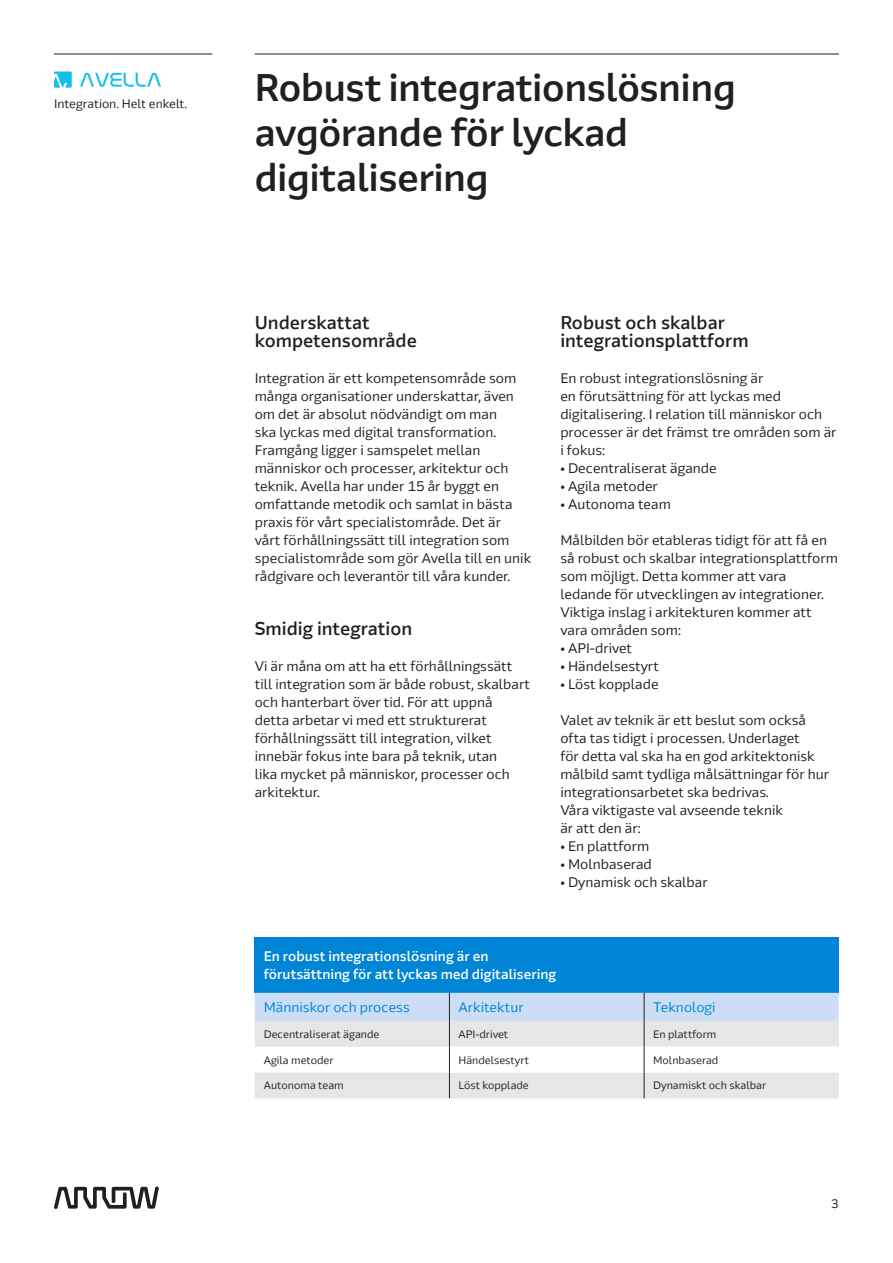
<style>
.page{position:relative;width:893px;height:1263px;background:#fff}
.page>*{position:absolute;margin:0;border:0;box-sizing:border-box;transform-origin:0 0}
.H3_Arrow_Display_25p{font:500 37.5px/45px "Arrow Display";color:#231f20}
.Arrow_Text_9pt_MASTE{font:500 18px/18px "Arrow Text";color:#231f20}
.Arrow_Text_9pt_MASTE-2{font:13.5px/18px "Arrow Text";color:#231f20}
.Arrow_Text_6_75pt_ta{font:500 13.5px/18px "Arrow Text";color:#fff}
.Arrow_Text_6_75pt_ta-2{font:13.5px "Arrow Text";color:#0085d6}
.t1{font:12px "Arrow Text";color:#231f20}
.Arrow_Text_6_75pt_ta-3{font:10.5px "Arrow Text";color:#231f20}
</style>
<div class="page">
<hr style="left:54px;top:54px;width:158px;height:1px;background:#231f20">
<hr style="left:255px;top:54px;width:584px;height:1px;background:#231f20">
<svg style="left:54px;top:1186px;width:105px;height:23px"></svg>
<svg style="left:80px;top:73px;width:81px;height:14px"></svg>
<svg style="left:54px;top:71px;width:18px;height:17px"></svg>
<div style="left:255px;top:938px;width:584px;height:55px;background:#0085d6"></div>
<svg style="left:255px;top:993px;width:584px;height:105px"></svg>
<p class="t1" style="left:54px;top:96px;width:135px">Integration. Helt enkelt.</p>
<p class="H3_Arrow_Display_25p" style="left:255px;top:65px;width:482px">Robust integrationslösning avgörande för lyckad digitalisering</p>
<p class="Arrow_Text_9pt_MASTE" style="left:255px;top:313px;width:164px">Underskattat kompetensområde</p>
<p class="Arrow_Text_9pt_MASTE-2" style="left:255px;top:369px;width:278px">Integration är ett kompetensområde som många organisationer underskattar, även om det är absolut nödvändigt om man<br>ska lyckas med digital transformation.<br>Framgång ligger i samspelet mellan människor och processer, arkitektur och teknik. Avella har under 15 år byggt en omfattande metodik och samlat in bästa praxis för vårt specialistområde. Det är<br>vårt förhållningssätt till integration som specialistområde som gör Avella till en unik rådgivare och leverantör till våra kunder.</p>
<p class="Arrow_Text_9pt_MASTE" style="left:255px;top:619px;width:159px">Smidig integration</p>
<p class="Arrow_Text_9pt_MASTE-2" style="left:255px;top:657px;width:277px">Vi är måna om att ha ett förhållningssätt till integration som är både robust, skalbart och hanterbart över tid. För att uppnå detta arbetar vi med ett strukturerat förhållningssätt till integration, vilket innebär fokus inte bara på teknik, utan<br>lika mycket på människor, processer och arkitektur.</p>
<p class="Arrow_Text_9pt_MASTE" style="left:560px;top:313px;width:190px">Robust och skalbar integrationsplattform</p>
<p class="Arrow_Text_9pt_MASTE-2" style="left:560px;top:369px;width:278px">En robust integrationslösning är<br>en förutsättning för att lyckas med digitalisering. I relation till människor och processer är det främst tre områden som är i fokus:</p>
<p class="Arrow_Text_9pt_MASTE-2" style="left:560px;top:459px;width:158px">• Decentraliserat ägande</p>
<p class="Arrow_Text_9pt_MASTE-2" style="left:560px;top:477px;width:99px">• Agila metoder</p>
<p class="Arrow_Text_9pt_MASTE-2" style="left:560px;top:495px;width:112px">• Autonoma team</p>
<p class="Arrow_Text_9pt_MASTE-2" style="left:560px;top:531px;width:279px">Målbilden bör etableras tidigt för att få en så robust och skalbar integrationsplattform som möjligt. Detta kommer att vara ledande för utvecklingen av integrationer.<br>Viktiga inslag i arkitekturen kommer att vara områden som:</p>
<p class="Arrow_Text_9pt_MASTE-2" style="left:560px;top:639px;width:73px">• API-drivet</p>
<p class="Arrow_Text_9pt_MASTE-2" style="left:560px;top:657px;width:100px">• Händelsestyrt</p>
<p class="Arrow_Text_9pt_MASTE-2" style="left:560px;top:675px;width:100px">• Löst kopplade</p>
<p class="Arrow_Text_9pt_MASTE-2" style="left:560px;top:711px;width:270px">Valet av teknik är ett beslut som också ofta tas tidigt i processen. Underlaget<br>för detta val ska ha en god arkitektonisk målbild samt tydliga målsättningar för hur integrationsarbetet ska bedrivas.<br>Våra viktigaste val avseende teknik<br>är att den är:</p>
<p class="Arrow_Text_9pt_MASTE-2" style="left:560px;top:837px;width:90px">• En plattform</p>
<p class="Arrow_Text_9pt_MASTE-2" style="left:560px;top:855px;width:93px">• Molnbaserad</p>
<p class="Arrow_Text_9pt_MASTE-2" style="left:560px;top:873px;width:149px">• Dynamisk och skalbar</p>
<p class="Arrow_Text_6_75pt_ta" style="left:264px;top:947px;width:294px">En robust integrationslösning är en förutsättning för att lyckas med digitalisering</p>
<p class="Arrow_Text_6_75pt_ta-2" style="left:264px;top:998px;width:147px">Människor och process</p>
<p class="Arrow_Text_6_75pt_ta-2" style="left:458px;top:998px;width:67px">Arkitektur</p>
<p class="Arrow_Text_6_75pt_ta-2" style="left:653px;top:998px;width:64px">Teknologi</p>
<p class="Arrow_Text_6_75pt_ta-3" style="left:264px;top:1027px;width:117px">Decentraliserat ägande</p>
<p class="Arrow_Text_6_75pt_ta-3" style="left:458px;top:1027px;width:51px">API-drivet</p>
<p class="Arrow_Text_6_75pt_ta-3" style="left:653px;top:1027px;width:65px">En plattform</p>
<p class="Arrow_Text_6_75pt_ta-3" style="left:264px;top:1053px;width:71px">Agila metoder</p>
<p class="Arrow_Text_6_75pt_ta-3" style="left:458px;top:1053px;width:72px">Händelsestyrt</p>
<p class="Arrow_Text_6_75pt_ta-3" style="left:653px;top:1053px;width:67px">Molnbaserad</p>
<p class="Arrow_Text_6_75pt_ta-3" style="left:264px;top:1079px;width:82px">Autonoma team</p>
<p class="Arrow_Text_6_75pt_ta-3" style="left:458px;top:1079px;width:72px">Löst kopplade</p>
<p class="Arrow_Text_6_75pt_ta-3" style="left:653px;top:1079px;width:115px">Dynamiskt och skalbar</p>
<p class="t1" style="left:831px;top:1196px;width:9px">3</p>
</div>
